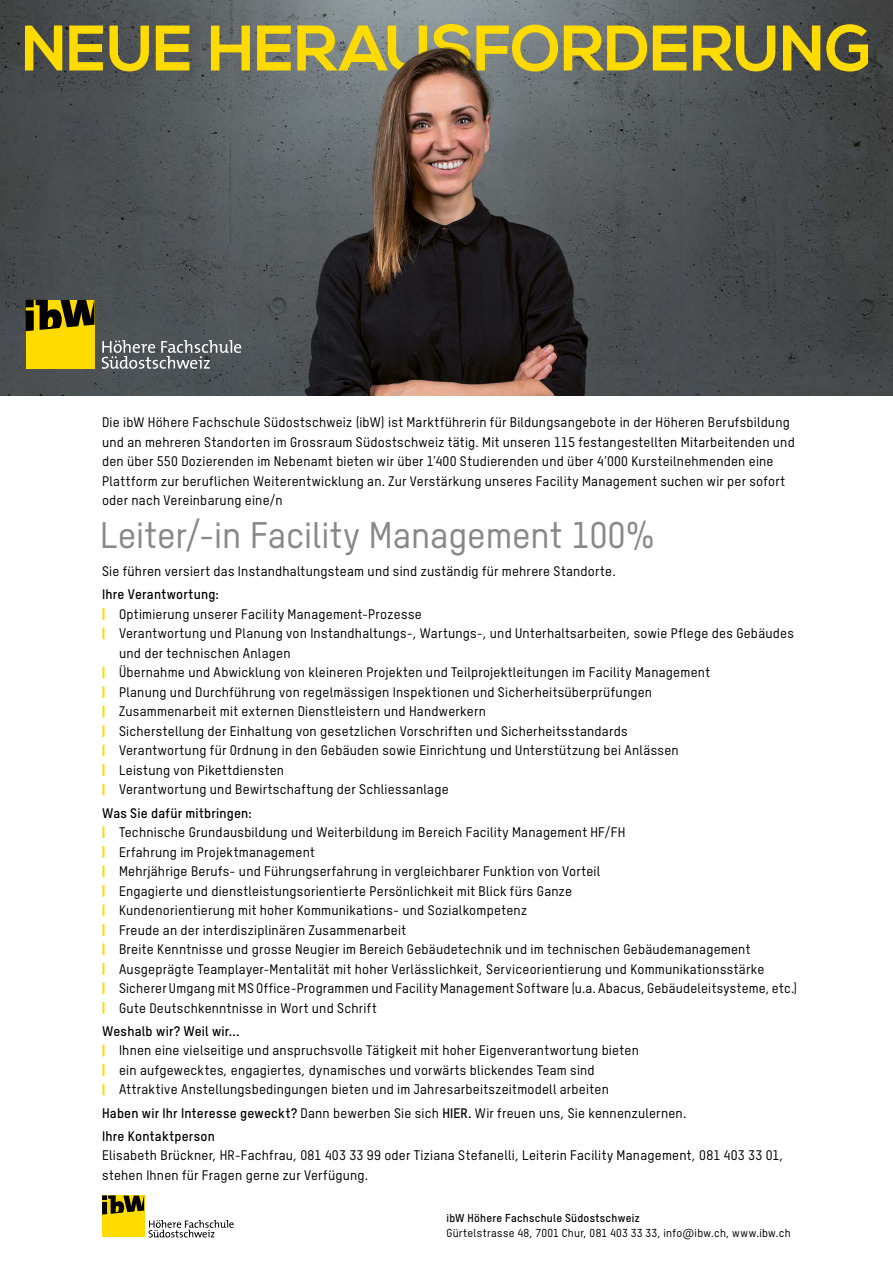
<style>
.page{position:relative;width:893px;height:1263px;background:#fff}
.page>*{position:absolute;margin:0;border:0;box-sizing:border-box;transform-origin:0 0}
.t1{font:700 64.2px "Nexa";letter-spacing:-.005em;color:#ffdb00}
.t2{font:36px "T Star Medium";letter-spacing:-.005em;color:#878988}
.t3{font:13.5px/19.5px "T Star Medium";letter-spacing:.015em;color:#000}
.t4{font:13.5px "T Star Bold";letter-spacing:.015em;color:#000}
.t5{font:11.25px "T Star Medium";letter-spacing:.03em;color:#000}
.t6{font:11.25px "T Star Bold";letter-spacing:.025em;color:#000}
.s1{color:#ffdb00}
.s2{font-family:"T Star Bold"}
</style>
<div class="page">
<img style="left:0;top:0;width:893px;height:395px">
<img style="left:284px;top:42px;width:329px;height:353px">
<div style="left:26px;top:300px;width:68px;height:69px;background:#ffdb00"></div>
<svg style="left:26px;top:300px;width:68px;height:31px"></svg>
<svg style="left:102px;top:340px;width:139px;height:29px;background:#75797b"></svg>
<div style="left:102px;top:1195px;width:42px;height:42px;background:#ffdb00"></div>
<svg style="left:102px;top:1195px;width:42px;height:19px"></svg>
<svg style="left:149px;top:1220px;width:85px;height:17px"></svg>
<h1 class="t1" style="left:21px;top:11px;width:852px">NEUE HERAUSFORDERUNG</h1>
<p class="t3" style="left:102px;top:412px;width:694px">Die ibW Höhere Fachschule Südostschweiz (ibW) ist Marktführerin für Bildungsangebote in der Höheren Berufsbildung und an mehreren Standorten im Grossraum Südostschweiz tätig. Mit unseren 115 festangestellten Mitarbeitenden und den über 550 Dozierenden im Nebenamt bieten wir über 1’400 Studierenden und über 4’000 Kursteilnehmenden eine Plattform zur beruflichen Weiterentwicklung an. Zur Verstärkung unseres Facility Management suchen wir per sofort oder nach Vereinbarung eine/n</p>
<h2 class="t2" style="left:100px;top:513px;width:556px">Leiter/-in Facility Management 100%</h2>
<p class="t3" style="left:102px;top:561px;width:515px">Sie führen versiert das Instandhaltungsteam und sind zuständig für mehrere Standorte.</p>
<p class="t4" style="left:102px;top:586px;width:118px">Ihre Verantwortung:</p>
<p class="t3" style="left:102px;top:604px;width:321px"><span class="s1">|</span> Optimierung unserer Facility Management-Prozesse</p>
<p class="t3" style="left:102px;top:623px;width:693px"><span class="s1">|</span> Verantwortung und Planung von Instandhaltungs-, Wartungs-, und Unterhaltsarbeiten, sowie Pflege des Gebäudes</p>
<p class="t3" style="left:119px;top:643px;width:173px">und der technischen Anlagen</p>
<p class="t3" style="left:102px;top:662px;width:610px"><span class="s1">|</span> Übernahme und Abwicklung von kleineren Projekten und Teilprojektleitungen im Facility Management</p>
<p class="t3" style="left:102px;top:682px;width:552px"><span class="s1">|</span> Planung und Durchführung von regelmässigen Inspektionen und Sicherheitsüberprüfungen</p>
<p class="t3" style="left:102px;top:701px;width:385px"><span class="s1">|</span> Zusammenarbeit mit externen Dienstleistern und Handwerkern</p>
<p class="t3" style="left:102px;top:721px;width:527px"><span class="s1">|</span> Sicherstellung der Einhaltung von gesetzlichen Vorschriften und Sicherheitsstandards</p>
<p class="t3" style="left:102px;top:740px;width:578px"><span class="s1">|</span> Verantwortung für Ordnung in den Gebäuden sowie Einrichtung und Unterstützung bei Anlässen</p>
<p class="t3" style="left:102px;top:760px;width:184px"><span class="s1">|</span> Leistung von Pikettdiensten</p>
<p class="t3" style="left:102px;top:779px;width:348px"><span class="s1">|</span> Verantwortung und Bewirtschaftung der Schliessanlage</p>
<p class="t4" style="left:102px;top:804px;width:151px">Was Sie dafür mitbringen:</p>
<p class="t3" style="left:102px;top:822px;width:697px"><span class="s1">|</span> Technische Grundausbildung und Weiterbildung im Bereich Facility Management HF/FH<br><span class="s1">|</span> Erfahrung im Projektmanagement<br><span class="s1">|</span> Mehrjährige Berufs- und Führungserfahrung in vergleichbarer Funktion von Vorteil<br><span class="s1">|</span> Engagierte und dienstleistungsorientierte Persönlichkeit mit Blick fürs Ganze<br><span class="s1">|</span> Kundenorientierung mit hoher Kommunikations- und Sozialkompetenz<br><span class="s1">|</span> Freude an der interdisziplinären Zusammenarbeit<br><span class="s1">|</span> Breite Kenntnisse und grosse Neugier im Bereich Gebäudetechnik und im technischen Gebäudemanagement<br><span class="s1">|</span> Ausgeprägte Teamplayer-Mentalität mit hoher Verlässlichkeit, Serviceorientierung und Kommunikationsstärke<br><span class="s1">|</span> Sicherer Umgang mit MS Office-Programmen und Facility Management Software (u.a. Abacus, Gebäudeleitsysteme, etc.) <span class="s1">|</span> Gute Deutschkenntnisse in Wort und Schrift</p>
<p class="t4" style="left:102px;top:1023px;width:139px">Weshalb wir? Weil wir...</p>
<p class="t3" style="left:102px;top:1040px;width:538px"><span class="s1">|</span> Ihnen eine vielseitige und anspruchsvolle Tätigkeit mit hoher Eigenverantwortung bieten <span class="s1">|</span> ein aufgewecktes, engagiertes, dynamisches und vorwärts blickendes Team sind<br><span class="s1">|</span> Attraktive Anstellungsbedingungen bieten und im Jahresarbeitszeitmodell arbeiten</p>
<p class="t3" style="left:102px;top:1103px;width:586px"><span class="s2">Haben wir Ihr Interesse geweckt?</span> Dann bewerben Sie sich <span class="s2">HIER.</span> Wir freuen uns, Sie kennenzulernen.</p>
<p class="t4" style="left:102px;top:1128px;width:114px">Ihre Kontaktperson</p>
<p class="t3" style="left:102px;top:1145px;width:683px">Elisabeth Brückner, HR-Fachfrau, 081 403 33 99 oder Tiziana Stefanelli, Leiterin Facility Management, 081 403 33 01, stehen Ihnen für Fragen gerne zur Verfügung.</p>
<p class="t6" style="left:446px;top:1211px;width:195px">ibW Höhere Fachschule Südostschweiz</p>
<p class="t5" style="left:446px;top:1226px;width:346px">Gürtelstrasse 48, 7001 Chur, 081 403 33 33, info@ibw.ch, www.ibw.ch</p>
</div>
